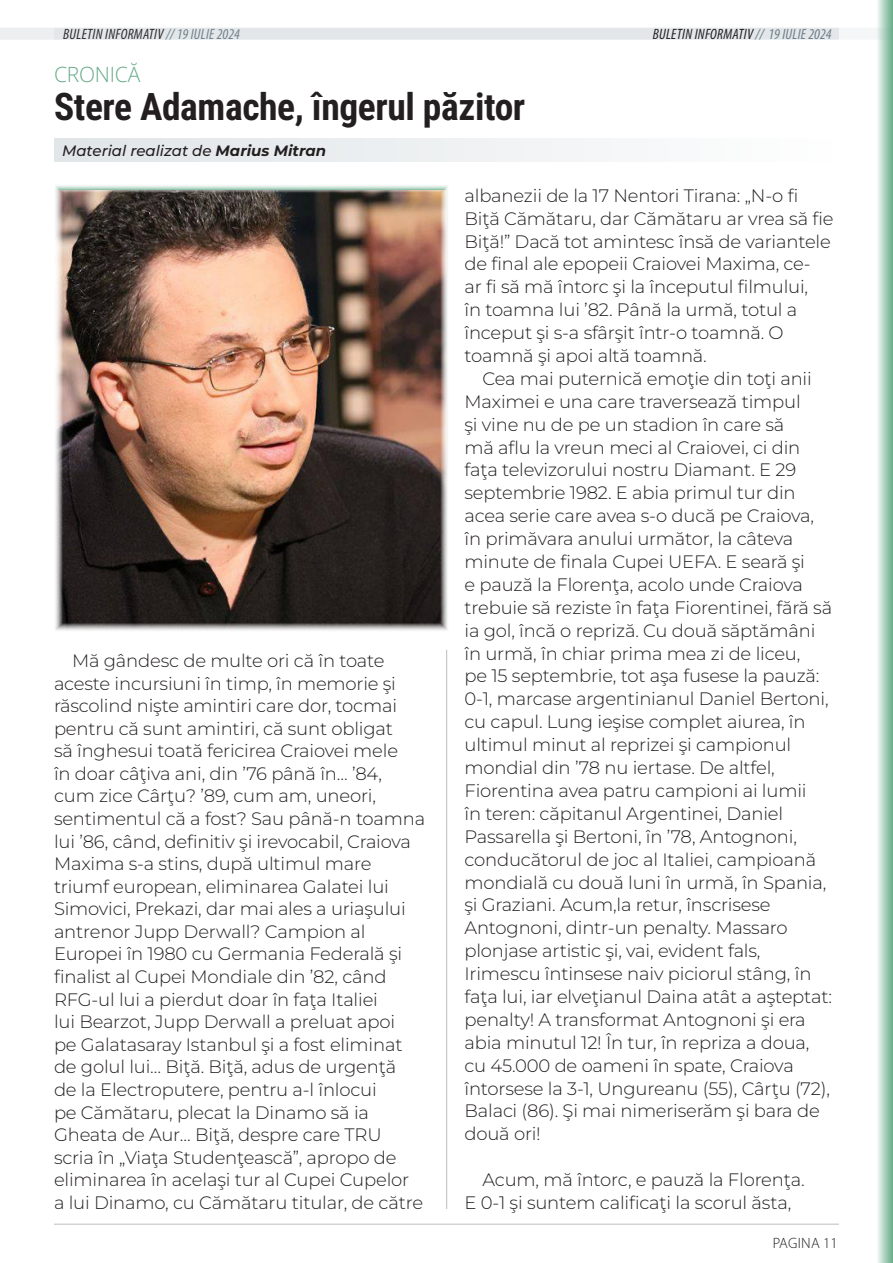
<style>
.page{position:relative;width:893px;height:1263px;background:#fff}
.page>*{position:absolute;margin:0;border:0;box-sizing:border-box;transform-origin:0 0}
.t1{font:700 37.5px "Roboto Condensed";letter-spacing:-.01em;color:#231f20}
.t2{font:300 21px "Open Sans";letter-spacing:-.01em;color:#66ab88}
.t3{font:300 18px/23px "Montserrat";letter-spacing:-.01em;color:#231f20}
.t4{font:italic condensed 15px "Myriad Pro";letter-spacing:.02em;color:#231f20}
.t5{font:italic 500 15px "Montserrat";color:#231f20}
.t6{font:300 15px "Myriad Pro";letter-spacing:.015em;color:#231f20}
.s1{color:#6c7d86}
.s2{font-weight:700}
</style>
<div class="page">
<div style="left:54px;top:138px;width:785px;height:24px;background:linear-gradient(to right,#e0e5e8,#fefefe)"></div>
<hr style="left:446px;top:650px;width:1px;height:559px;background:#231f20">
<img style="left:55px;top:190px;width:391px;height:441px">
<hr style="left:54px;top:1224px;width:785px;height:1px;background:#231f20">
<div style="left:54px;top:28px;width:839px;height:12px;background:#f5f6f7"></div>
<div style="left:0;top:28px;width:839px;height:12px;background:#e4e7ea"></div>
<svg style="left:877px;top:0;width:16px;height:1263px;background:#add1bf"></svg>
<p class="t4" style="left:63px;top:25px;width:178px">BULETIN INFORMATIV <span class="s1">// 19 IULIE 2024</span></p>
<p class="t4" style="left:653px;top:25px;width:180px">BULETIN INFORMATIV <span class="s1">// 19 IULIE 2024</span></p>
<p class="t2" style="left:54px;top:60px;width:88px">CRONICĂ</p>
<p class="t1" style="left:54px;top:80px;width:473px">Stere Adamache, îngerul păzitor</p>
<p class="t5" style="left:62px;top:140px;width:266px">Material realizat de <span class="s2">Marius Mitran</span></p>
<p class="t3" style="left:54px;top:649px;width:373px;text-indent:18px">Mă gândesc de multe ori că în toate aceste incursiuni în timp, în memorie şi răscolind nişte amintiri care dor, tocmai pentru că sunt amintiri, că sunt obligat<br>să înghesui toată fericirea Craiovei mele<br>în doar câţiva ani, din ’76 până în… ’84, cum zice Cârţu? ’89, cum am, uneori, sentimentul că a fost? Sau până-n toamna lui ’86, când, definitiv şi irevocabil, Craiova Maxima s-a stins, după ultimul mare triumf european, eliminarea Galatei lui Simovici, Prekazi, dar mai ales a uriaşului antrenor Jupp Derwall? Campion al Europei în 1980 cu Germania Federală şi finalist al Cupei Mondiale din ’82, când RFG-ul lui a pierdut doar în faţa Italiei<br>lui Bearzot, Jupp Derwall a preluat apoi<br>pe Galatasaray Istanbul şi a fost eliminat de golul lui… Biţă. Biţă, adus de urgenţă<br>de la Electroputere, pentru a-l înlocui<br>pe Cămătaru, plecat la Dinamo să ia Gheata de Aur… Biţă, despre care TRU scria în „Viaţa Studenţească”, apropo de eliminarea în acelaşi tur al Cupei Cupelor<br>a lui Dinamo, cu Cămătaru titular, de către</p>
<p class="t3" style="left:464px;top:183px;width:371px">albanezii de la 17 Nentori Tirana: „N-o fi Biţă Cămătaru, dar Cămătaru ar vrea să fie Biţă!” Dacă tot amintesc însă de variantele de final ale epopeii Craiovei Maxima, ce-<br>ar fi să mă întorc şi la începutul filmului,<br>în toamna lui ’82. Până la urmă, totul a început şi s-a sfârşit într-o toamnă. O toamnă şi apoi altă toamnă.</p>
<p class="t3" style="left:464px;top:366px;width:369px;text-indent:18px">Cea mai puternică emoţie din toţi anii Maximei e una care traversează timpul<br>şi vine nu de pe un stadion în care să<br>mă aflu la vreun meci al Craiovei, ci din faţa televizorului nostru Diamant. E 29 septembrie 1982. E abia primul tur din acea serie care avea s-o ducă pe Craiova, în primăvara anului următor, la câteva minute de finala Cupei UEFA. E seară şi<br>e pauză la Florenţa, acolo unde Craiova trebuie să reziste în faţa Fiorentinei, fără să ia gol, încă o repriză. Cu două săptămâni în urmă, în chiar prima mea zi de liceu,<br>pe 15 septembrie, tot aşa fusese la pauză:<br>0-1, marcase argentinianul Daniel Bertoni, cu capul. Lung ieşise complet aiurea, în ultimul minut al reprizei şi campionul mondial din ’78 nu iertase. De altfel, Fiorentina avea patru campioni ai lumii<br>în teren: căpitanul Argentinei, Daniel Passarella şi Bertoni, în ’78, Antognoni, conducătorul de joc al Italiei, campioană mondială cu două luni în urmă, în Spania, şi Graziani. Acum,la retur, înscrisese Antognoni, dintr-un penalty. Massaro plonjase artistic şi, vai, evident fals, Irimescu întinsese naiv piciorul stâng, în faţa lui, iar elveţianul Daina atât a aşteptat: penalty! A transformat Antognoni şi era abia minutul 12! În tur, în repriza a doua, cu 45.000 de oameni în spate, Craiova întorsese la 3-1, Ungureanu (55), Cârţu (72), Balaci (86). Şi mai nimeriserăm şi bara de două ori!</p>
<p class="t3" style="left:464px;top:1168px;width:342px;text-indent:18px">Acum, mă întorc, e pauză la Florenţa.<br>E 0-1 şi suntem calificaţi la scorul ăsta,</p>
<p class="t6" style="left:773px;top:1234px;width:67px">PAGINA 11</p>
</div>
